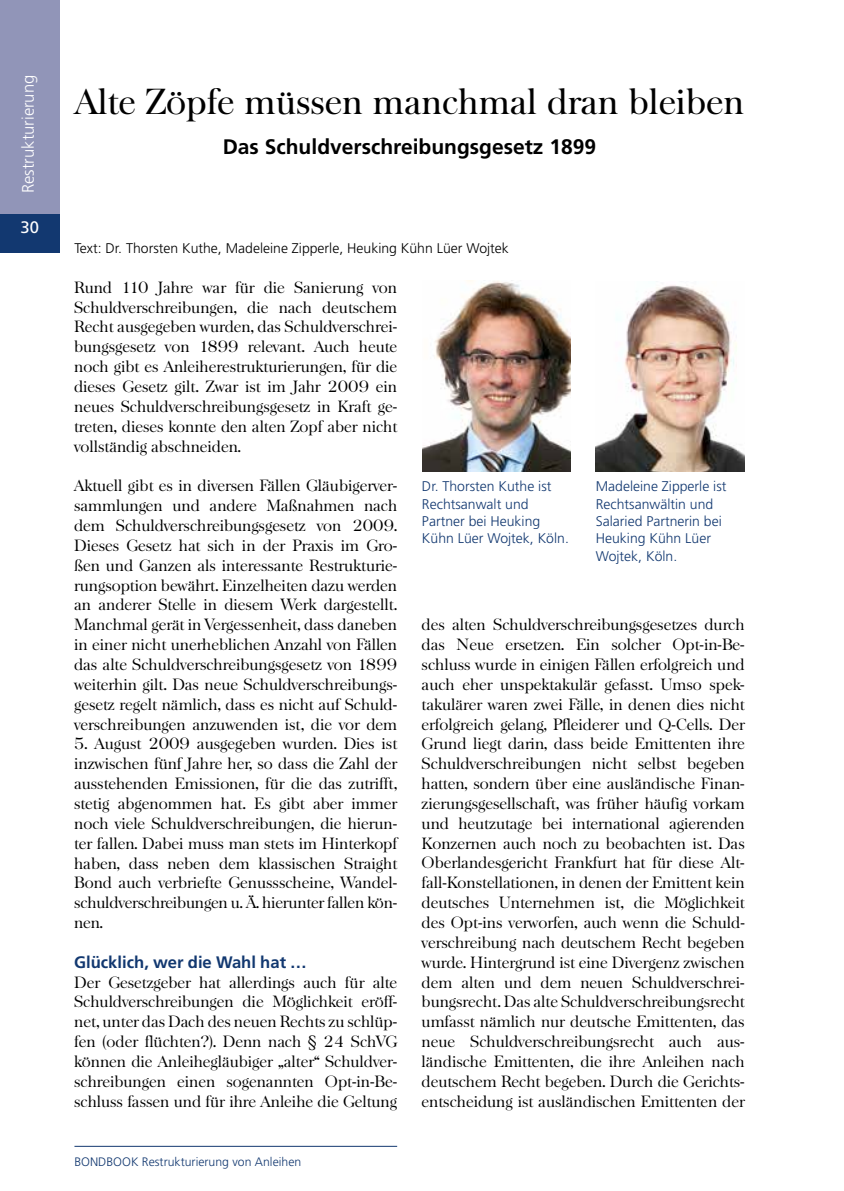
<style>
.page{position:relative;width:844px;height:1191px;background:#fff}
.page>*{position:absolute;margin:0;border:0;box-sizing:border-box;transform-origin:0 0}
.t1{font:35px "Baskerville";color:#000}
.t2{font:700 21px "Frutiger";color:#000}
.t3{font:700 16.62px "Frutiger";color:#123870}
.t4{font:300 16.62px "Frutiger";color:#fff}
.t5{font:16.62px "Frutiger";color:#fff}
.t6{font:300 15.75px/19.8px "Baskerville";color:#000;text-align:justify}
.t7{font:300 14px/17.3px "Frutiger";color:#123870}
.t8{font:300 14px "Frutiger";color:#000}
.t9{font:300 12.25px "Frutiger";color:#123870}
</style>
<div class="page">
<hr style="left:74px;top:1146px;width:323px;height:1px;background:#123870">
<img style="left:422px;top:280px;width:148px;height:191px">
<img style="left:595px;top:285px;width:149px;height:186px">
<div style="left:0;top:213px;width:60px;height:40px;background:#123870"></div>
<div style="left:0;top:0;width:60px;height:213px;background:#9195b8"></div>
<p class="t4" style="left:19px;top:193px;width:120px;rotate:-90deg">Restrukturierung</p>
<p class="t5" style="left:21px;top:218px;width:20px">30</p>
<h1 class="t1" style="left:75px;top:80px;width:670px">Alte Zöpfe müssen manchmal dran bleiben</h1>
<h2 class="t2" style="left:223px;top:134px;width:375px">Das Schuldverschreibungsgesetz 1899</h2>
<p class="t8" style="left:74px;top:240px;width:436px">Text: Dr. Thorsten Kuthe, Madeleine Zipperle, Heuking Kühn Lüer Wojtek</p>
<p class="t6" style="left:74px;top:277px;width:324px">Rund 110 Jahre war für die Sanierung von Schuldverschreibungen, die nach deutschem Recht ausgegeben wurden, das Schuldverschrei&shy;bungsgesetz von 1899 relevant. Auch heute noch gibt es Anleiherestrukturierungen, für die dieses Gesetz gilt. Zwar ist im Jahr 2009 ein neues Schuldverschreibungsgesetz in Kraft ge&shy;treten, dieses konnte den alten Zopf aber nicht vollständig abschneiden.</p>
<p class="t6" style="left:74px;top:476px;width:324px">Aktuell gibt es in diversen Fällen Gläubigerver&shy;sammlungen und andere Maßnahmen nach dem Schuldverschreibungsgesetz von 2009.<br>Dieses Gesetz hat sich in der Praxis im Gro&shy;ßen und Ganzen als interessante Restrukturie&shy;rungsoption bewährt. Einzelheiten dazu werden an anderer Stelle in diesem Werk dargestellt.<br>Manchmal gerät in Vergessenheit, dass daneben in einer nicht unerheblichen Anzahl von Fällen das alte Schuldverschreibungsgesetz von 1899 weiterhin gilt. Das neue Schuldverschreibungs&shy;gesetz regelt nämlich, dass es nicht auf Schuld&shy;verschreibungen anzuwenden ist, die vor dem</p>
<p class="t6" style="left:74px;top:734px;width:324px">5. August 2009 ausgegeben wurden. Dies ist inzwischen fünf Jahre her, so dass die Zahl der ausstehenden Emissionen, für die das zutrifft, stetig abgenommen hat. Es gibt aber immer noch viele Schuldverschreibungen, die hierun&shy;ter fallen. Dabei muss man stets im Hinterkopf haben, dass neben dem klassischen Straight Bond auch verbriefte Genussscheine, Wandel&shy;schuldverschreibungen u. Ä. hierunter fallen kön&shy;nen.</p>
<p class="t3" style="left:74px;top:952px;width:234px">Glücklich, wer die Wahl hat …</p>
<p class="t6" style="left:74px;top:972px;width:324px">Der Gesetzgeber hat allerdings auch für alte Schuldverschreibungen die Möglichkeit eröff&shy;net, unter das Dach des neuen Rechts zu schlüp&shy;fen (oder flüchten?). Denn nach § 24 SchVG können die Anleihegläubiger „alter“ Schuldver&shy;schreibungen einen sogenannten Opt-in-Be&shy;schluss fassen und für ihre Anleihe die Geltung</p>
<p class="t9" style="left:74px;top:1155px;width:228px">BONDBOOK Restrukturierung von Anleihen</p>
<p class="t7" style="left:422px;top:478px;width:148px">Dr. Thorsten Kuthe ist<br>Rechtsanwalt und<br>Partner bei Heuking<br>Kühn Lüer Wojtek, Köln.</p>
<p class="t7" style="left:595px;top:478px;width:132px">Madeleine Zipperle ist<br>Rechtsanwältin und<br>Salaried Partnerin bei<br>Heuking Kühn Lüer<br>Wojtek, Köln.</p>
<p class="t6" style="left:421px;top:615px;width:324px">des alten Schuldverschreibungsgesetzes durch das Neue ersetzen. Ein solcher Opt-in-Be&shy;schluss wurde in einigen Fällen erfolgreich und auch eher unspektakulär gefasst. Umso spek&shy;takulärer waren zwei Fälle, in denen dies nicht erfolgreich gelang, Pfleiderer und Q-Cells. Der Grund liegt darin, dass beide Emittenten ihre Schuldverschreibungen nicht selbst begeben hatten, sondern über eine ausländische Finan&shy;zierungsgesellschaft, was früher häufig vorkam und heutzutage bei international agierenden Konzernen auch noch zu beobachten ist. Das Oberlandesgericht Frankfurt hat für diese Alt&shy;fall-Konstellationen, in denen der Emittent kein deutsches Unternehmen ist, die Möglichkeit des Opt-ins verworfen, auch wenn die Schuld&shy;verschreibung nach deutschem Recht begeben wurde. Hintergrund ist eine Divergenz zwischen dem alten und dem neuen Schuldverschrei&shy;bungsrecht. Das alte Schuldverschreibungsrecht umfasst nämlich nur deutsche Emittenten, das neue Schuldverschreibungsrecht auch aus&shy;ländische Emittenten, die ihre Anleihen nach deutschem Recht begeben. Durch die Gerichts&shy;entscheidung ist ausländischen Emittenten der</p>
</div>
